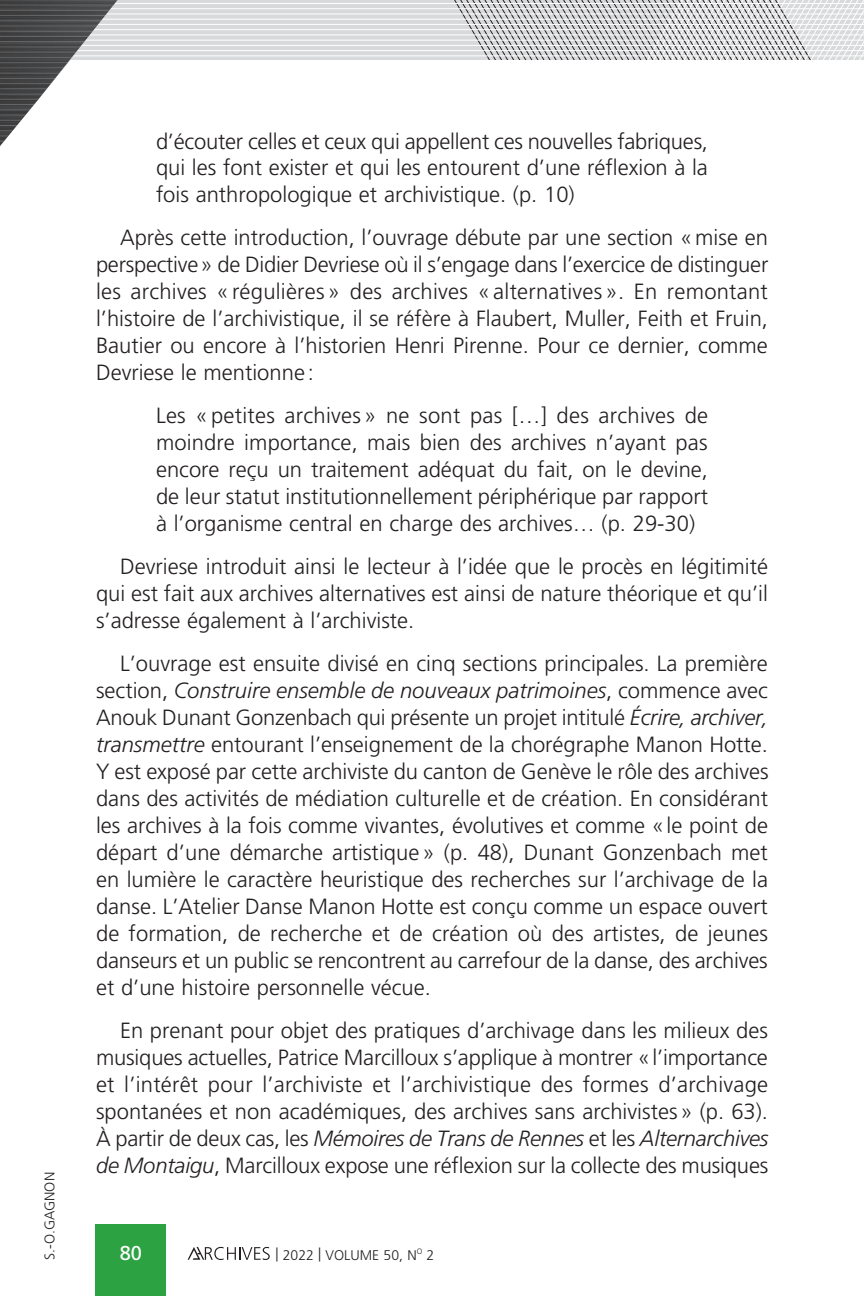
<style>
.page{position:relative;width:864px;height:1296px;background:#fff}
.page>*{position:absolute;margin:0;border:0;box-sizing:border-box;transform-origin:0 0}
.t1{font:300 22px/27px "Frutiger LT Std";color:#231f20;text-align:justify}
.t2{font:20px "Frutiger LT Std";color:#fff}
.t3{font:300 14px "Frutiger LT Std";color:#231f20}
.s1{font-style:italic}
</style>
<div class="page">
<svg style="left:220px;top:0;width:434px;height:60px;background:#ccccce"></svg>
<hr style="left:0;top:3px;width:864px;height:1px;background:#fff">
<hr style="left:0;top:8px;width:864px;height:1px;background:#fff">
<hr style="left:0;top:14px;width:864px;height:1px;background:#fff">
<hr style="left:0;top:19px;width:864px;height:1px;background:#fff">
<hr style="left:0;top:24px;width:864px;height:1px;background:#fff">
<hr style="left:0;top:29px;width:864px;height:1px;background:#fff">
<hr style="left:0;top:34px;width:864px;height:1px;background:#fff">
<hr style="left:0;top:40px;width:864px;height:1px;background:#fff">
<hr style="left:0;top:45px;width:864px;height:1px;background:#fff">
<hr style="left:0;top:50px;width:864px;height:1px;background:#fff">
<hr style="left:0;top:55px;width:864px;height:1px;background:#fff">
<svg style="left:755px;top:0;width:109px;height:60px"></svg>
<svg style="left:0;top:1px;width:220px;height:145px"></svg>
<hr style="left:0;top:5px;width:220px;height:1px;background:#fff">
<hr style="left:0;top:10px;width:220px;height:1px;background:#fff">
<hr style="left:0;top:15px;width:220px;height:1px;background:#fff">
<hr style="left:0;top:20px;width:220px;height:1px;background:#fff">
<hr style="left:0;top:26px;width:220px;height:1px;background:#fff">
<hr style="left:0;top:31px;width:220px;height:1px;background:#fff">
<hr style="left:0;top:36px;width:220px;height:1px;background:#fff">
<hr style="left:0;top:41px;width:220px;height:1px;background:#fff">
<hr style="left:0;top:46px;width:220px;height:1px;background:#fff">
<hr style="left:0;top:52px;width:220px;height:1px;background:#fff">
<hr style="left:0;top:57px;width:220px;height:1px;background:#fff">
<hr style="left:0;top:62px;width:220px;height:1px;background:#fff">
<hr style="left:0;top:67px;width:220px;height:1px;background:#fff">
<hr style="left:0;top:73px;width:220px;height:1px;background:#fff">
<hr style="left:0;top:78px;width:220px;height:1px;background:#fff">
<hr style="left:0;top:83px;width:220px;height:1px;background:#fff">
<hr style="left:0;top:88px;width:220px;height:1px;background:#fff">
<hr style="left:0;top:94px;width:220px;height:1px;background:#fff">
<hr style="left:0;top:99px;width:220px;height:1px;background:#fff">
<hr style="left:0;top:104px;width:220px;height:1px;background:#fff">
<hr style="left:0;top:109px;width:220px;height:1px;background:#fff">
<hr style="left:0;top:115px;width:220px;height:1px;background:#fff">
<hr style="left:0;top:120px;width:220px;height:1px;background:#fff">
<hr style="left:0;top:125px;width:220px;height:1px;background:#fff">
<hr style="left:0;top:130px;width:220px;height:1px;background:#fff">
<hr style="left:0;top:136px;width:220px;height:1px;background:#fff">
<hr style="left:0;top:141px;width:220px;height:1px;background:#fff">
<div style="left:96px;top:1224px;width:70px;height:72px;background:#2da243"></div>
<svg style="left:188px;top:1247px;width:82px;height:13px"></svg>
<p class="t3" style="left:42px;top:1260px;width:89px;rotate:-90deg">S.-O.GAGNON</p>
<p class="t1" style="left:156px;top:128px;width:554px">d’écouter celles et ceux qui appellent ces nouvelles fabriques, qui les font exister et qui les entourent d’une réflexion à la fois anthropologique et archivistique. (p. 10)</p>
<p class="t1" style="left:96px;top:225px;width:674px;text-indent:24px">Après cette introduction, l’ouvrage débute par une section «mise en perspective» de Didier Devriese où il s’engage dans l’exercice de distinguer les archives « régulières » des archives « alternatives ». En remontant l’histoire de l’archivistique, il se réfère à Flaubert, Muller, Feith et Fruin, Bautier ou encore à l’historien Henri Pirenne. Pour ce dernier, comme Devriese le mentionne :</p>
<p class="t1" style="left:156px;top:403px;width:554px">Les « petites archives » ne sont pas […] des archives de moindre importance, mais bien des archives n’ayant pas encore reçu un traitement adéquat du fait, on le devine, de leur statut institutionnellement périphérique par rapport à l’organisme central en charge des archives… (p. 29-30)</p>
<p class="t1" style="left:96px;top:554px;width:674px;text-indent:24px">Devriese introduit ainsi le lecteur à l’idée que le procès en légitimité qui est fait aux archives alternatives est ainsi de nature théorique et qu’il s’adresse également à l’archiviste.</p>
<p class="t1" style="left:96px;top:651px;width:674px;text-indent:24px">L’ouvrage est ensuite divisé en cinq sections principales. La première section, <span class="s1">Construire ensemble de nouveaux patrimoines</span>, commence avec Anouk Dunant Gonzenbach qui présente un projet intitulé <span class="s1">Écrire, archiver, transmettre</span> entourant l’enseignement de la chorégraphe Manon Hotte.<br>Y est exposé par cette archiviste du canton de Genève le rôle des archives dans des activités de médiation culturelle et de création. En considérant les archives à la fois comme vivantes, évolutives et comme «le point de départ d’une démarche artistique» (p. 48), Dunant Gonzenbach met en lumière le caractère heuristique des recherches sur l’archivage de la danse. L’Atelier Danse Manon Hotte est conçu comme un espace ouvert de formation, de recherche et de création où des artistes, de jeunes danseurs et un public se rencontrent au carrefour de la danse, des archives et d’une histoire personnelle vécue.</p>
<p class="t1" style="left:96px;top:1018px;width:674px;text-indent:24px">En prenant pour objet des pratiques d’archivage dans les milieux des musiques actuelles, Patrice Marcilloux s’applique à montrer «l’importance et l’intérêt pour l’archiviste et l’archivistique des formes d’archivage spontanées et non académiques, des archives sans archivistes» (p. 63).<br>À partir de deux cas, les <span class="s1">Mémoires de Trans de Rennes</span> et les <span class="s1">Alternarchives de Montaigu</span>, Marcilloux expose une réflexion sur la collecte des musiques</p>
<p class="t2" style="left:120px;top:1241px;width:24px">80</p>
<p class="t3" style="left:275px;top:1247px;width:160px">| 2022 | VOLUME 50, N<sup>O</sup> 2</p>
</div>
